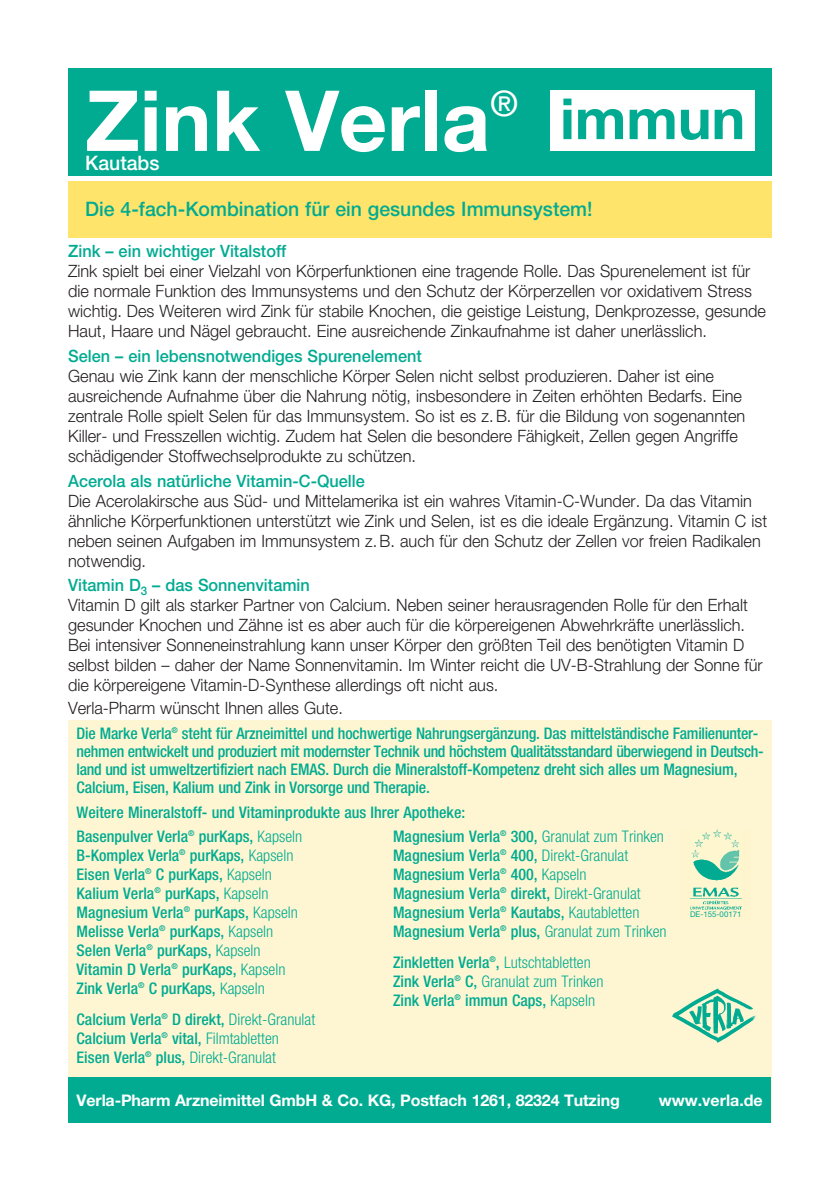
<style>
.page{position:relative;width:840px;height:1191px;background:#fff}
.page>*{position:absolute;margin:0;border:0;box-sizing:border-box;transform-origin:0 0}
.t1{font:700 84.2px "Helvetica Neue LT Pro";color:#fff}
.t2{font:500 35.2px "Helvetica Neue LT Pro";color:#fff}
.t3{font:500 20px "Helvetica Neue LT Pro";color:#00ab91}
.t4{font:500 20px "Helvetica Neue LT Pro";color:#fff}
.t5{font:300 17px/20px "Helvetica Neue LT Pro";color:#231f20;scale:.96 1}
.t6{font:500 17px "Helvetica Neue LT Pro";color:#00ab91;scale:.96 1}
.t7{font:500 condensed 16px/19px "Helvetica Neue LT Pro";color:#00ab91}
.t8{font:700 16px "Helvetica Neue LT Pro";letter-spacing:-.01em;color:#fff}
.t9{font:7.8px "Helvetica Neue LT Pro";color:#00ab91}
.s1{font-size:56.8px;color:#00ab91}
.s2{font-weight:500;color:#00ab91}
.s3{font-weight:300}
</style>
<div class="page">
<div style="left:68px;top:720px;width:703px;height:403px;background:#fef6d2"></div>
<div style="left:68px;top:181px;width:703px;height:57px;background:#ffe46c"></div>
<div style="left:68px;top:68px;width:703px;height:108px;background:#00ab91"></div>
<div style="left:550px;top:91px;width:204px;height:60px;background:#fff"></div>
<div style="left:68px;top:1077px;width:702px;height:46px;background:#00ab91"></div>
<img style="left:690px;top:829px;width:51px;height:80px">
<img style="left:672px;top:988px;width:84px;height:55px">
<h2 class="t2" style="left:490px;top:82px;width:30px">®</h2>
<h1 class="t1" style="left:85px;top:68px;width:661px">Zink Verla <span class="s1">immun</span></h1>
<p class="t4" style="left:85px;top:151px;width:76px">Kautabs</p>
<p class="t3" style="left:85px;top:196px;width:508px">Die 4-fach-Kombination für ein gesundes Immunsystem!</p>
<p class="t6" style="left:68px;top:241px;width:229px">Zink – ein wichtiger Vitalstoff</p>
<p class="t5" style="left:68px;top:261px;width:728px">Zink spielt bei einer Vielzahl von Körperfunktionen eine tragende Rolle. Das Spurenelement ist für die normale Funktion des Immunsystems und den Schutz der Körperzellen vor oxidativem Stress wichtig. Des Weiteren wird Zink für stabile Knochen, die geistige Leistung, Denkprozesse, gesunde Haut, Haare und Nägel gebraucht. Eine ausreichende Zinkaufnahme ist daher unerlässlich.</p>
<p class="t6" style="left:68px;top:346px;width:370px">Selen – ein lebensnotwendiges Spurenelement</p>
<p class="t5" style="left:68px;top:365px;width:706px">Genau wie Zink kann der menschliche Körper Selen nicht selbst produzieren. Daher ist eine ausreichende Aufnahme über die Nahrung nötig, insbesondere in Zeiten erhöhten Bedarfs. Eine zentrale Rolle spielt Selen für das Immunsystem. So ist es z. B. für die Bildung von sogenannten Killer- und Fresszellen wichtig. Zudem hat Selen die besondere Fähigkeit, Zellen gegen Angriffe schädigender Stoffwechselprodukte zu schützen.</p>
<p class="t6" style="left:68px;top:470px;width:310px">Acerola als natürliche Vitamin-C-Quelle</p>
<p class="t5" style="left:68px;top:490px;width:729px">Die Acerolakirsche aus Süd- und Mittelamerika ist ein wahres Vitamin-C-Wunder. Da das Vitamin ähnliche Körperfunktionen unterstützt wie Zink und Selen, ist es die ideale Ergänzung. Vitamin C ist neben seinen Aufgaben im Immunsystem z. B. auch für den Schutz der Zellen vor freien Radikalen notwendig.</p>
<p class="t5" style="left:68px;top:575px;width:724px"><span class="s2">Vitamin D</span><sub>3</sub> <span class="s2">– das Sonnenvitamin<br></span>Vitamin D gilt als starker Partner von Calcium. Neben seiner herausragenden Rolle für den Erhalt gesunder Knochen und Zähne ist es aber auch für die körpereigenen Abwehrkräfte unerlässlich.<br>Bei intensiver Sonneneinstrahlung kann unser Körper den größten Teil des benötigten Vitamin D selbst bilden – daher der Name Sonnenvitamin. Im Winter reicht die UV-B-Strahlung der Sonne für die körpereigene Vitamin-D-Synthese allerdings oft nicht aus.</p>
<p class="t5" style="left:68px;top:697px;width:287px">Verla-Pharm wünscht Ihnen alles Gute.</p>
<p class="t7" style="left:77px;top:724px;width:688px;line-height:18px">Die Marke Verla<sup>®</sup> steht für Arzneimittel und hochwertige Nahrungsergänzung. Das mittelständische Familienunter&shy;nehmen entwickelt und produziert mit modernster Technik und höchstem Qualitätsstandard überwiegend in Deutsch&shy;land und ist umweltzertifiziert nach EMAS. Durch die Mineralstoff-Kompetenz dreht sich alles um Magnesium, Calcium, Eisen, Kalium und Zink in Vorsorge und Therapie.</p>
<p class="t7" style="left:77px;top:802px;width:390px">Weitere Mineralstoff- und Vitaminprodukte aus Ihrer Apotheke:</p>
<p class="t7" style="left:77px;top:827px;width:227px">Basenpulver Verla<sup>®</sup> purKaps, <span class="s3">Kapseln </span>B-Komplex Verla<sup>®</sup> purKaps, <span class="s3">Kapseln </span>Eisen Verla<sup>®</sup> C purKaps, <span class="s3">Kapseln </span>Kalium Verla<sup>®</sup> purKaps, <span class="s3">Kapseln </span>Magnesium Verla<sup>®</sup> purKaps, <span class="s3">Kapseln </span>Melisse Verla<sup>®</sup> purKaps, <span class="s3">Kapseln </span>Selen Verla<sup>®</sup> purKaps, <span class="s3">Kapseln </span>Vitamin D Verla<sup>®</sup> purKaps, <span class="s3">Kapseln </span>Zink Verla<sup>®</sup> C purKaps, <span class="s3">Kapseln</span></p>
<p class="t7" style="left:77px;top:1009px;width:240px">Calcium Verla<sup>®</sup> D direkt, <span class="s3">Direkt-Granulat<br></span>Calcium Verla<sup>®</sup> vital, <span class="s3">Filmtabletten<br></span>Eisen Verla<sup>®</sup> plus, <span class="s3">Direkt-Granulat</span></p>
<p class="t7" style="left:393px;top:827px;width:275px">Magnesium Verla<sup>®</sup> 300, <span class="s3">Granulat zum Trinken </span>Magnesium Verla<sup>®</sup> 400, <span class="s3">Direkt-Granulat </span>Magnesium Verla<sup>®</sup> 400, <span class="s3">Kapseln<br></span>Magnesium Verla<sup>®</sup> direkt, <span class="s3">Direkt-Granulat </span>Magnesium Verla<sup>®</sup> Kautabs, <span class="s3">Kautabletten </span>Magnesium Verla<sup>®</sup> plus, <span class="s3">Granulat zum Trinken</span></p>
<p class="t7" style="left:393px;top:952px;width:212px">Zinkletten Verla<sup>®</sup>, <span class="s3">Lutschtabletten<br></span>Zink Verla<sup>®</sup> C, <span class="s3">Granulat zum Trinken<br></span>Zink Verla<sup>®</sup> immun Caps, <span class="s3">Kapseln</span></p>
<p class="t9" style="left:689px;top:909px;width:53px">DE-155-00171</p>
<p class="t8" style="left:77px;top:1090px;width:544px">Verla-Pharm Arzneimittel GmbH &amp; Co. KG, Postfach 1261, 82324 Tutzing</p>
<p class="t8" style="left:658px;top:1090px;width:105px">www.verla.de</p>
</div>
